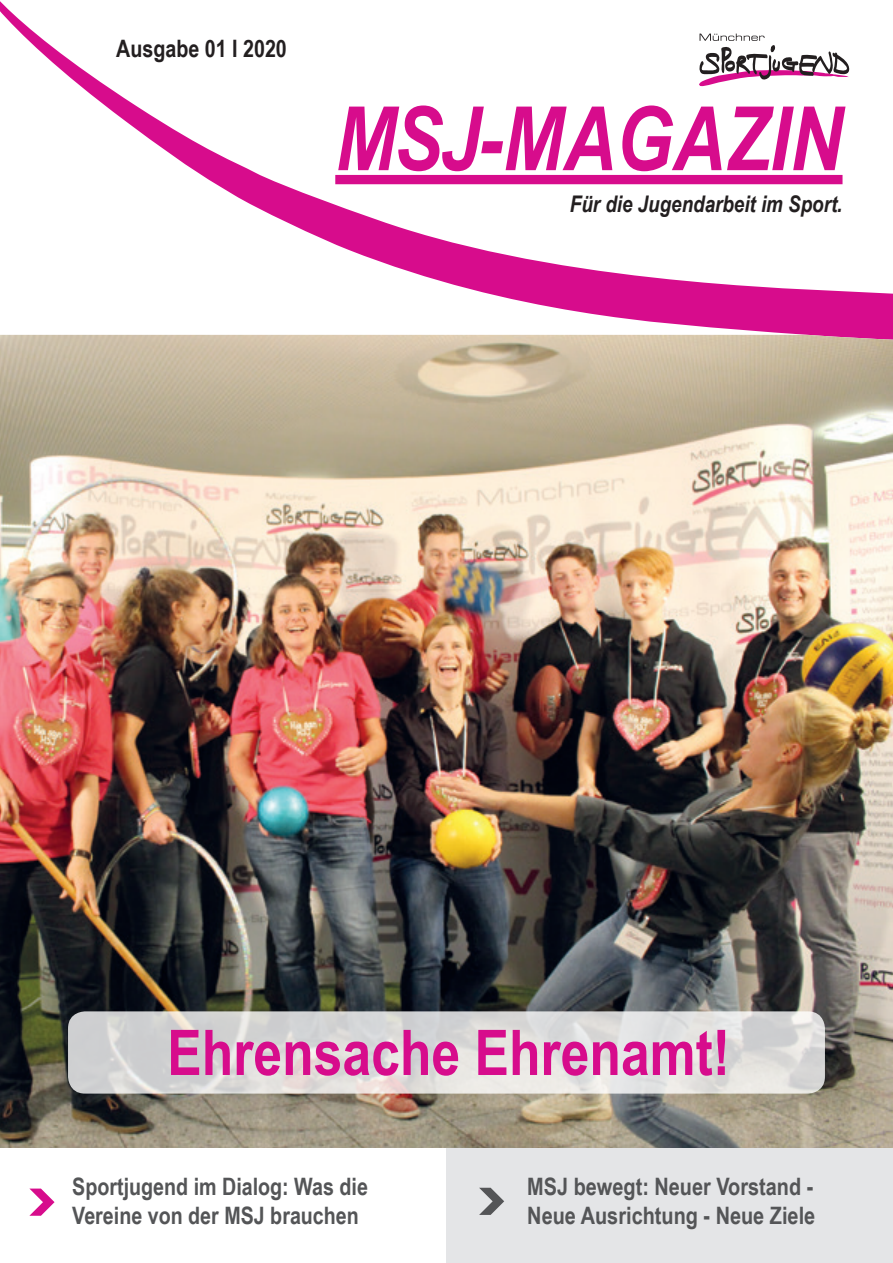
<style>
.page{position:relative;width:893px;height:1263px;background:#fff}
.page>*{position:absolute;margin:0;border:0;box-sizing:border-box;transform-origin:0 0}
.t1{font:italic 700 88.8px "Arial Narrow";color:#d70c8c}
.t2{font:700 63px "Arial Narrow";color:#d70c8c}
.t3{font:700 24px "Arial Narrow";color:#545557}
.t4{font:700 24px "Arial Narrow";color:#231f20}
.t5{font:italic 700 22.95px "Arial Narrow";color:#231f20}
</style>
<div class="page">
<svg style="left:0;top:1px;width:893px;height:334px"></svg>
<img style="left:0;top:335px;width:893px;height:813px">
<div style="left:335px;top:175px;width:507px;height:9px;background:#d70c8c"></div>
<svg style="left:29px;top:1188px;width:26px;height:28px"></svg>
<div style="left:446px;top:1148px;width:447px;height:115px;background:#e4e5e7"></div>
<svg style="left:479px;top:1188px;width:25px;height:27px"></svg>
<svg style="left:699px;top:34px;width:150px;height:52px"></svg>
<svg style="left:68px;top:1011px;width:757px;height:82px;background:#dbdad9"></svg>
<p class="t4" style="left:116px;top:31px;width:172px">Ausgabe 01 I 2020</p>
<p class="t1" style="left:335px;top:72px;width:509px">MSJ-MAGAZIN</p>
<p class="t5" style="left:570px;top:187px;width:274px">Für die Jugendarbeit im Sport.</p>
<p class="t2" style="left:167px;top:1005px;width:564px">Ehrensache Ehrenamt!</p>
<p class="t3" style="left:72px;top:1169px;width:297px">Sportjugend im Dialog: Was die</p>
<p class="t3" style="left:72px;top:1197px;width:288px">Vereine von der MSJ brauchen</p>
<p class="t3" style="left:527px;top:1169px;width:288px">MSJ bewegt: Neuer Vorstand -</p>
<p class="t3" style="left:527px;top:1197px;width:289px">Neue Ausrichtung - Neue Ziele</p>
</div>
